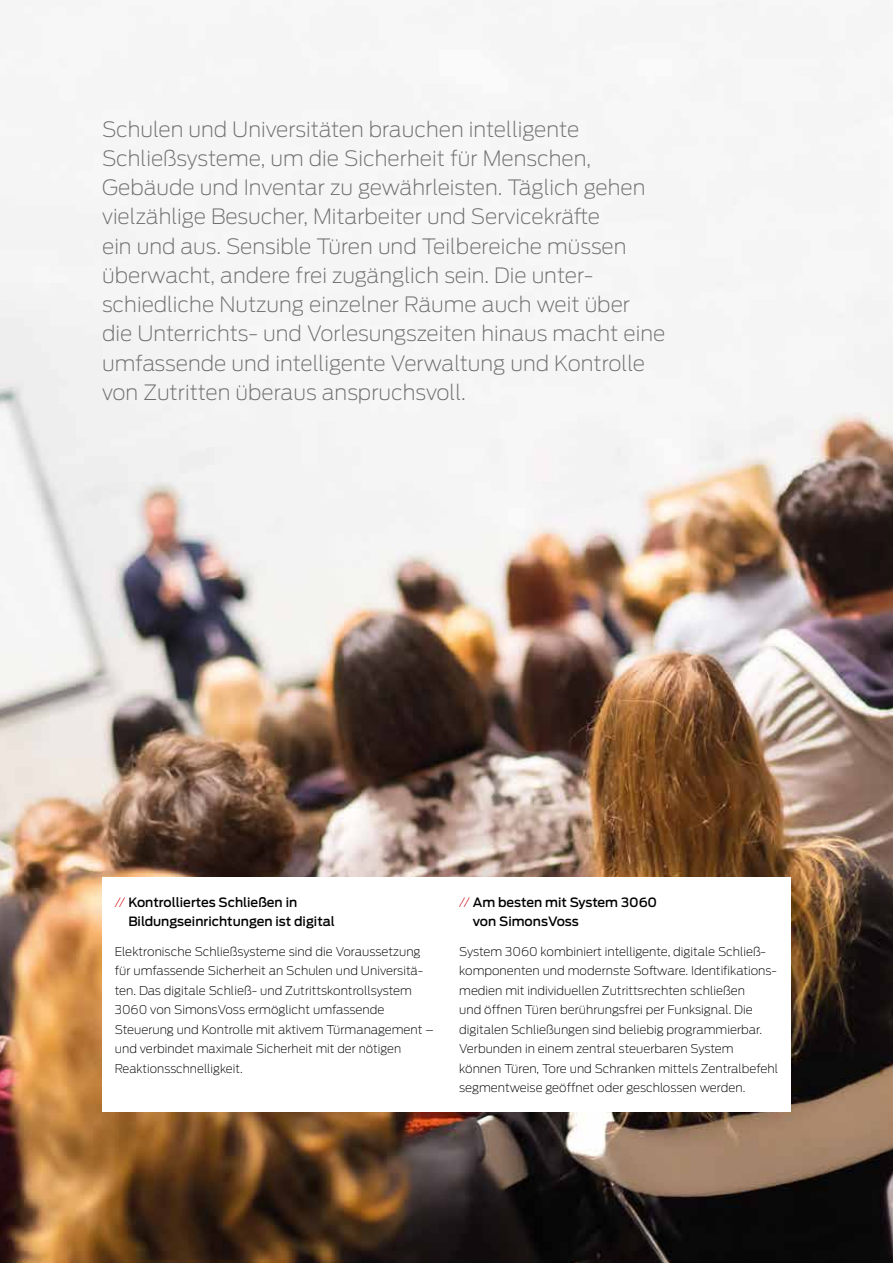
<style>
.page{position:relative;width:893px;height:1263px;background:#fff}
.page>*{position:absolute;margin:0;border:0;box-sizing:border-box;transform-origin:0 0}
.t1{font:200 21px/29.2px "Antenna";color:#706f6f}
.t2{font:500 12.75px/19.5px "Antenna";color:#000}
.t3{font:200 12px/19.5px "Antenna";color:#000}
.s1{font-weight:200;color:#d20a11}
</style>
<div class="page">
<img style="left:0;top:3px;width:893px;height:1260px">
<div style="left:102px;top:878px;width:689px;height:234px;background:#fff"></div>
<p class="t1" style="left:102px;top:114px;width:565px">Schulen und Universitäten brauchen intelligente Schließsysteme, um die Sicherheit für Menschen, Gebäude und Inventar zu gewährleisten. Täglich gehen vielzählige Besucher, Mitarbeiter und Servicekräfte<br>ein und aus. Sensible Türen und Teilbereiche müssen überwacht, andere frei zugänglich sein. Die unter&shy;schiedliche Nutzung einzelner Räume auch weit über die Unterrichts- und Vorlesungszeiten hinaus macht eine umfassende und intelligente Verwaltung und Kontrolle von Zutritten überaus anspruchsvoll.</p>
<p class="t2" style="left:128px;top:892px;width:208px;text-indent:-14px"><span class="s1">//</span> Kontrolliertes Schließen in<br>Bildungseinrichtungen ist digital</p>
<p class="t3" style="left:115px;top:941px;width:320px">Elektronische Schließsysteme sind die Voraussetzung für umfassende Sicherheit an Schulen und Universitä&shy;ten. Das digitale Schließ- und Zutrittskontrollsystem 3060 von SimonsVoss ermöglicht umfassende Steuerung und Kontrolle mit aktivem Türmanagement – und verbindet maximale Sicherheit mit der nötigen Reaktionsschnelligkeit.</p>
<p class="t2" style="left:473px;top:892px;width:186px;text-indent:-14px"><span class="s1">//</span> Am besten mit System 3060 von SimonsVoss</p>
<p class="t3" style="left:459px;top:941px;width:320px">System 3060 kombiniert intelligente, digitale Schließ&shy;komponenten und modernste Software. Identifikations&shy;medien mit individuellen Zutrittsrechten schließen<br>und öffnen Türen berührungsfrei per Funksignal. Die digitalen Schließungen sind beliebig programmierbar.<br>Verbunden in einem zentral steuerbaren System können Türen, Tore und Schranken mittels Zentralbefehl segmentweise geöffnet oder geschlossen werden.</p>
</div>
